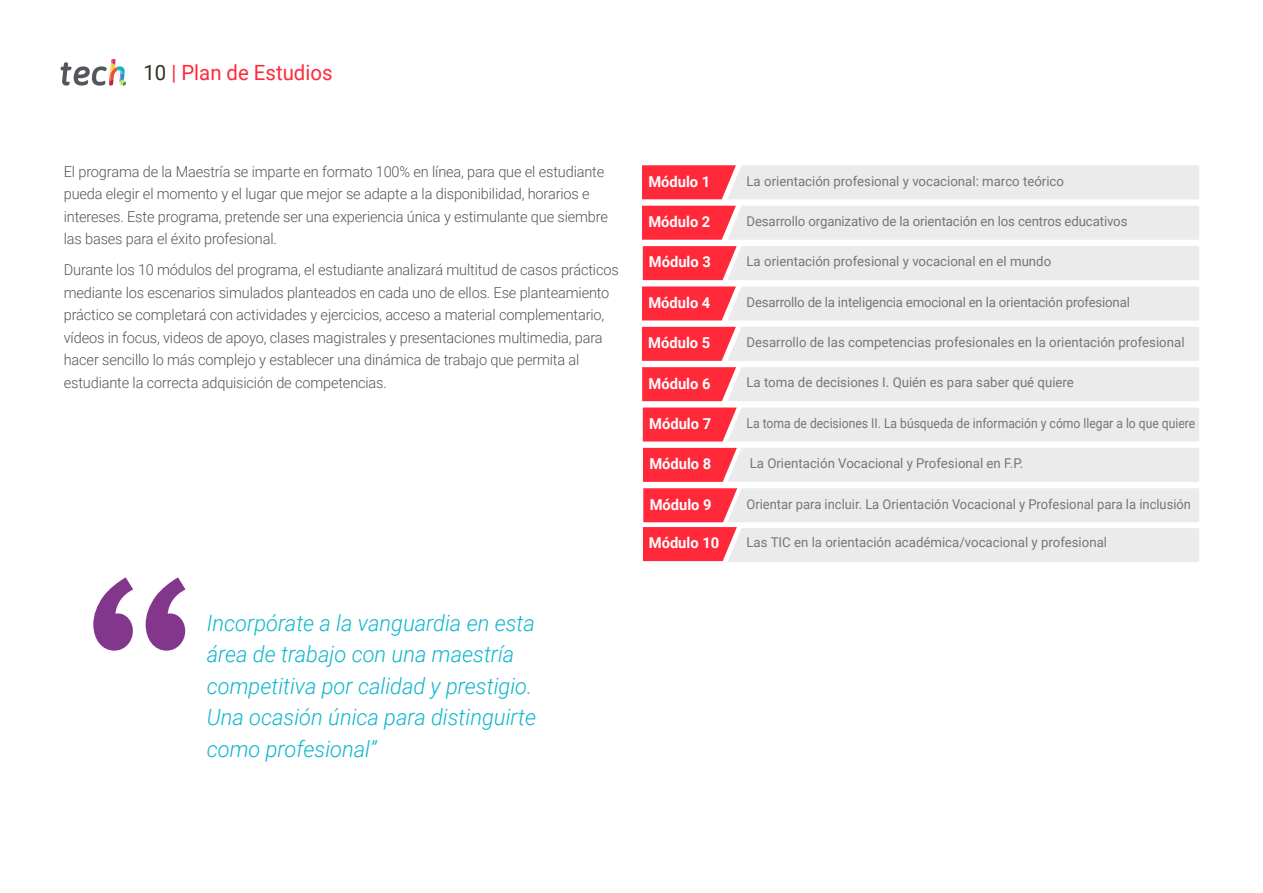
<style>
.page{position:relative;width:1263px;height:893px;background:#fff}
.page>*{position:absolute;margin:0;border:0;box-sizing:border-box;transform-origin:0 0}
.t1{font:italic 300 22.5px/31.5px "Roboto";color:#0fb6cf}
.t2{font:21px "Roboto";color:#ff293a}
.t3{font:300 15px/22.5px "Roboto";letter-spacing:-.01em;color:#52555b}
.t4{font:700 15px "Roboto";color:#fff}
.t5{font:13.5px "Roboto";color:#74777b}
.t6{font:13.5px "Roboto";color:#74777b;scale:.96 1}
.t7{font:13.5px "Roboto";color:#74777b;scale:.9 1}
.s1{color:#312e20}
</style>
<div class="page">
<svg style="left:61px;top:59px;width:65px;height:27px"></svg>
<svg style="left:93px;top:577px;width:92px;height:74px"></svg>
<svg style="left:642px;top:165px;width:557px;height:34px;background:#edcdcf"></svg>
<svg style="left:642px;top:206px;width:557px;height:34px;background:#edcdcf"></svg>
<svg style="left:643px;top:246px;width:556px;height:34px;background:#edccce"></svg>
<svg style="left:642px;top:327px;width:557px;height:34px;background:#edcdce"></svg>
<svg style="left:642px;top:367px;width:557px;height:34px;background:#edcdcf"></svg>
<svg style="left:643px;top:407px;width:556px;height:35px;background:#edcdcf"></svg>
<svg style="left:643px;top:488px;width:556px;height:74px;background:#eed0d2"></svg>
<svg style="left:642px;top:286px;width:557px;height:34px;background:#edcdcf"></svg>
<svg style="left:643px;top:448px;width:556px;height:34px;background:#edccce"></svg>
<h2 class="t2" style="left:144px;top:57px;width:190px"><span class="s1">10</span> | Plan de Estudios</h2>
<p class="t3" style="left:64px;top:159px;width:546px">El programa de la Maestría se imparte en formato 100% en línea, para que el estudiante pueda elegir el momento y el lugar que mejor se adapte a la disponibilidad, horarios e intereses. Este programa, pretende ser una experiencia única y estimulante que siembre las bases para el éxito profesional.</p>
<p class="t3" style="left:64px;top:258px;width:556px">Durante los 10 módulos del programa, el estudiante analizará multitud de casos prácticos mediante los escenarios simulados planteados en cada uno de ellos. Ese planteamiento práctico se completará con actividades y ejercicios, acceso a material complementario, vídeos in focus, videos de apoyo, clases magistrales y presentaciones multimedia, para hacer sencillo lo más complejo y establecer una dinámica de trabajo que permita al estudiante la correcta adquisición de competencias.</p>
<h1 class="t1" style="left:207px;top:606px;width:331px">Incorpórate a la vanguardia en esta área de trabajo con una maestría competitiva por calidad y prestigio.<br>Una ocasión única para distinguirte como profesional”</h1>
<p class="t4" style="left:648px;top:171px;width:63px">Módulo 1</p>
<p class="t5" style="left:746px;top:171px;width:319px">La orientación profesional y vocacional: marco teórico</p>
<p class="t4" style="left:648px;top:211px;width:63px">Módulo 2</p>
<p class="t5" style="left:746px;top:212px;width:382px">Desarrollo organizativo de la orientación en los centros educativos</p>
<p class="t4" style="left:649px;top:252px;width:63px">Módulo 3</p>
<p class="t5" style="left:746px;top:252px;width:306px">La orientación profesional y vocacional en el mundo</p>
<p class="t4" style="left:648px;top:292px;width:63px">Módulo 4</p>
<p class="t5" style="left:746px;top:292px;width:385px">Desarrollo de la inteligencia emocional en la orientación profesional</p>
<p class="t4" style="left:648px;top:332px;width:63px">Módulo 5</p>
<p class="t5" style="left:746px;top:333px;width:440px">Desarrollo de las competencias profesionales en la orientación profesional</p>
<p class="t4" style="left:648px;top:373px;width:63px">Módulo 6</p>
<p class="t5" style="left:746px;top:373px;width:329px">La toma de decisiones I. Quién es para saber qué quiere</p>
<p class="t4" style="left:649px;top:413px;width:63px">Módulo 7</p>
<p class="t7" style="left:746px;top:413px;width:500px">La toma de decisiones II. La búsqueda de información y cómo llegar a lo que quiere</p>
<p class="t4" style="left:649px;top:453px;width:63px">Módulo 8</p>
<p class="t5" style="left:750px;top:454px;width:275px">La Orientación Vocacional y Profesional en F.P.</p>
<p class="t4" style="left:650px;top:494px;width:63px">Módulo 9</p>
<p class="t6" style="left:746px;top:494px;width:465px">Orientar para incluir. La Orientación Vocacional y Profesional para la inclusión</p>
<p class="t4" style="left:649px;top:533px;width:72px">Módulo 10</p>
<p class="t5" style="left:746px;top:533px;width:362px">Las TIC en la orientación académica/vocacional y profesional</p>
</div>
